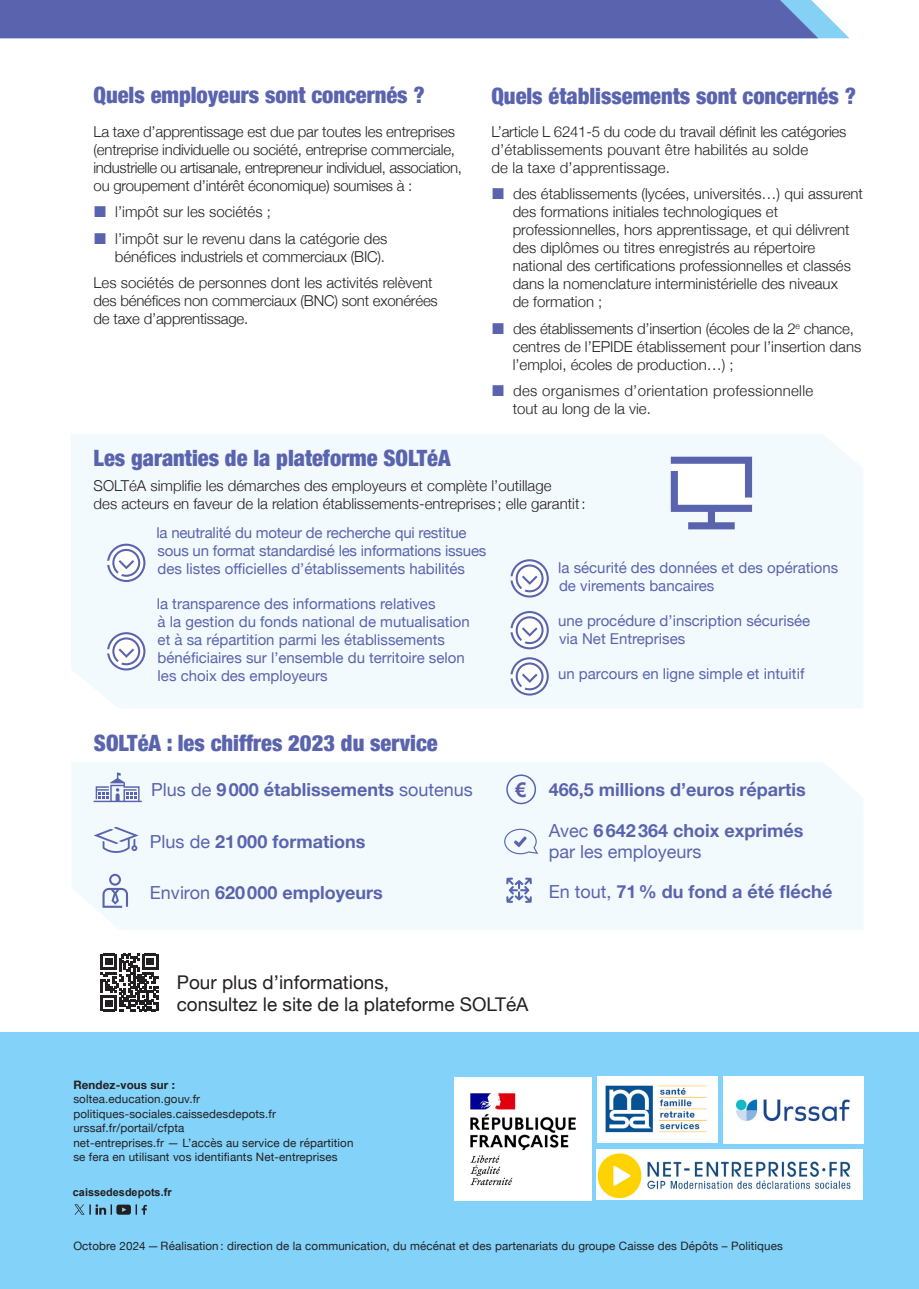
<style>
.page{position:relative;width:919px;height:1289px;background:#fff}
.page>*{position:absolute;margin:0;border:0;box-sizing:border-box;transform-origin:0 0}
.t1{font:900 condensed 22.5px "Helvetica Neue";color:#5a64ae}
.t2{font:700 20.1px "Arial";color:#5e5fa8}
.Listes{font:18.9px/22.6px "Helvetica Neue";color:#231f20}
.Texte{font:700 18px "Helvetica Neue";color:#5a64ae}
.Texte-2{font:18px/21.6px "Helvetica Neue";color:#5a64ae}
.Texte-3{font:300 15px/18px "Helvetica Neue";color:#231f20}
.t3{font:15px/18px "Helvetica Neue";color:#5a64ae}
.Texte-4{font:300 15px/18px "Helvetica Neue";letter-spacing:.02em;color:#231f20}
.t4{font:11.55px "Helvetica Neue";letter-spacing:.01em;color:#231f20}
.t5{font:700 11.55px "Helvetica Neue";letter-spacing:.01em;color:#231f20}
.t6{font:700 10.95px "Arial";color:#231f20}
.s1{font-family:"Helvetica Neue LT Pro";font-weight:100;font-stretch:expanded;color:#fff}
.s2{font-weight:400}
.s3{font-weight:700}
</style>
<div class="page">
<div style="left:0;top:1032px;width:918px;height:256px;background:#82d2fa"></div>
<div style="left:72px;top:762px;width:791px;height:167px;background:#f3fafe"></div>
<div style="left:71px;top:434px;width:792px;height:274px;background:#f3fafe"></div>
<svg style="left:670px;top:456px;width:82px;height:73px"></svg>
<div style="left:506px;top:774px;width:30px;height:30px;border:2px solid #5a64ae;border-radius:50%"></div>
<svg style="left:506px;top:877px;width:26px;height:25px"></svg>
<svg style="left:107px;top:543px;width:38px;height:39px"></svg>
<svg style="left:107px;top:632px;width:38px;height:38px"></svg>
<svg style="left:510px;top:559px;width:38px;height:38px"></svg>
<svg style="left:510px;top:611px;width:38px;height:38px"></svg>
<svg style="left:510px;top:657px;width:38px;height:38px"></svg>
<svg style="left:102px;top:873px;width:26px;height:34px"></svg>
<svg style="left:94px;top:772px;width:48px;height:30px"></svg>
<svg style="left:504px;top:828px;width:34px;height:26px"></svg>
<svg style="left:94px;top:826px;width:45px;height:27px"></svg>
<div style="left:0;top:0;width:849px;height:38px;background:#5a64ae"></div>
<svg style="left:101px;top:953px;width:57px;height:58px"></svg>
<svg style="left:74px;top:1204px;width:73px;height:10px"></svg>
<img style="left:455px;top:1077px;width:136px;height:123px">
<div style="left:596px;top:1076px;width:121px;height:67px;background:#fff"></div>
<img style="left:605px;top:1085px;width:102px;height:48px">
<div style="left:723px;top:1076px;width:140px;height:67px;background:#fff"></div>
<img style="left:736px;top:1099px;width:114px;height:23px">
<img style="left:596px;top:1149px;width:266px;height:50px">
<h2 class="t1" style="left:94px;top:76px;width:332px">Quels employeurs sont concernés ?</h2>
<p class="Texte-3" style="left:94px;top:121px;width:370px">La taxe d’apprentissage est due par toutes les entreprises (entreprise individuelle ou société, entreprise commerciale, industrielle ou artisanale, entrepreneur individuel, association, ou groupement d’intérêt économique) soumises à :</p>
<p class="Texte-3" style="left:115px;top:202px;width:157px">l’impôt sur les sociétés ;</p>
<p class="Texte-3" style="left:115px;top:228px;width:274px">l’impôt sur le revenu dans la catégorie des bénéfices industriels et commerciaux (BIC).</p>
<p class="Texte-3" style="left:94px;top:273px;width:346px">Les sociétés de personnes dont les activités relèvent des bénéfices non commerciaux (BNC) sont exonérées de taxe d’apprentissage.</p>
<h2 class="t1" style="left:491px;top:78px;width:366px">Quels établissements sont concernés ?</h2>
<p class="Texte-3" style="left:491px;top:121px;width:356px">L’article L 6241-5 du code du travail définit les catégories d’établissements pouvant être habilités au solde<br>de la taxe d’apprentissage.</p>
<p class="Texte-3" style="left:512px;top:184px;width:352px">des établissements (lycées, universités…) qui assurent des formations initiales technologiques et professionnelles, hors apprentissage, et qui délivrent des diplômes ou titres enregistrés au répertoire national des certifications professionnelles et classés dans la nomenclature interministérielle des niveaux<br>de formation ;</p>
<p class="Texte-3" style="left:512px;top:318px;width:350px">des établissements d’insertion (écoles de la 2<sup>e</sup> chance, centres de l’EPIDE établissement pour l’insertion dans l’emploi, écoles de production…) ;</p>
<p class="Texte-4" style="left:512px;top:381px;width:302px">des organismes d’orientation professionnelle tout au long de la vie.</p>
<h2 class="t1" style="left:94px;top:440px;width:358px">Les garanties de la plateforme SOLTéA</h2>
<p class="Texte-3" style="left:94px;top:475px;width:493px">SOLTéA simplifie les démarches des employeurs et complète l’outillage<br>des acteurs en faveur de la relation établissements-entreprises ; elle garantit:</p>
<p class="t3" style="left:153px;top:524px;width:334px"><span class="s1">,</span>la neutralité du moteur de recherche qui restitue sous un format standardisé les informations issues des listes officielles d’établissements habilités</p>
<p class="t3" style="left:153px;top:595px;width:318px"><span class="s1">,</span>la transparence des informations relatives<br>à la gestion du fonds national de mutualisation et à sa répartition parmi les établissements bénéficiaires sur l’ensemble du territoire selon les choix des employeurs</p>
<p class="t3" style="left:554px;top:559px;width:285px"><span class="s1">,</span>la sécurité des données et des opérations de virements bancaires</p>
<p class="t3" style="left:554px;top:612px;width:257px"><span class="s1">,</span>une procédure d’inscription sécurisée via Net Entreprises</p>
<p class="t3" style="left:554px;top:665px;width:251px"><span class="s1">,</span>un parcours en ligne simple et intuitif</p>
<h2 class="t1" style="left:94px;top:724px;width:345px">SOLTéA : les chiffres 2023 du service</h2>
<p class="Texte" style="left:151px;top:775px;width:323px"><span class="s2">Plus de</span> 9000 établissements <span class="s2">soutenus</span></p>
<p class="Texte" style="left:150px;top:827px;width:217px"><span class="s2">Plus de</span> 21000 formations</p>
<p class="Texte" style="left:150px;top:878px;width:234px"><span class="s2">Environ</span> 620000 employeurs</p>
<h2 class="t2" style="left:515px;top:776px;width:12px">€</h2>
<p class="Texte" style="left:549px;top:775px;width:258px">466,5 millions d’euros répartis</p>
<p class="Texte-2" style="left:549px;top:820px;width:256px">Avec <span class="s3">6642364 choix exprimés </span>par les employeurs</p>
<p class="Texte" style="left:549px;top:877px;width:285px"><span class="s2">En tout,</span> 71% du fond a été fléché</p>
<p class="Listes" style="left:177px;top:971px;width:353px">Pour plus d’informations,<br>consultez le site de la plateforme SOLTéA</p>
<p class="t5" style="left:73px;top:1075px;width:103px">Rendez-vous sur :</p>
<p class="t4" style="left:73px;top:1090px;width:128px">soltea.education.gouv.fr</p>
<p class="t4" style="left:73px;top:1105px;width:204px">politiques-sociales.caissedesdepots.fr</p>
<p class="t4" style="left:73px;top:1119px;width:113px">urssaf.fr/portail/cfpta</p>
<p class="t4" style="left:73px;top:1134px;width:281px">net-entreprises.fr — L’accès au service de répartition</p>
<p class="t4" style="left:73px;top:1148px;width:266px">se fera en utilisant vos identifiants Net-entreprises</p>
<p class="t6" style="left:73px;top:1184px;width:100px">caissedesdepots.fr</p>
<p class="t4" style="left:73px;top:1237px;width:711px">Octobre 2024—Réalisation : direction de la communication, du mécénat et des partenariats du groupe Caisse des Dépôts – Politiques</p>
</div>
